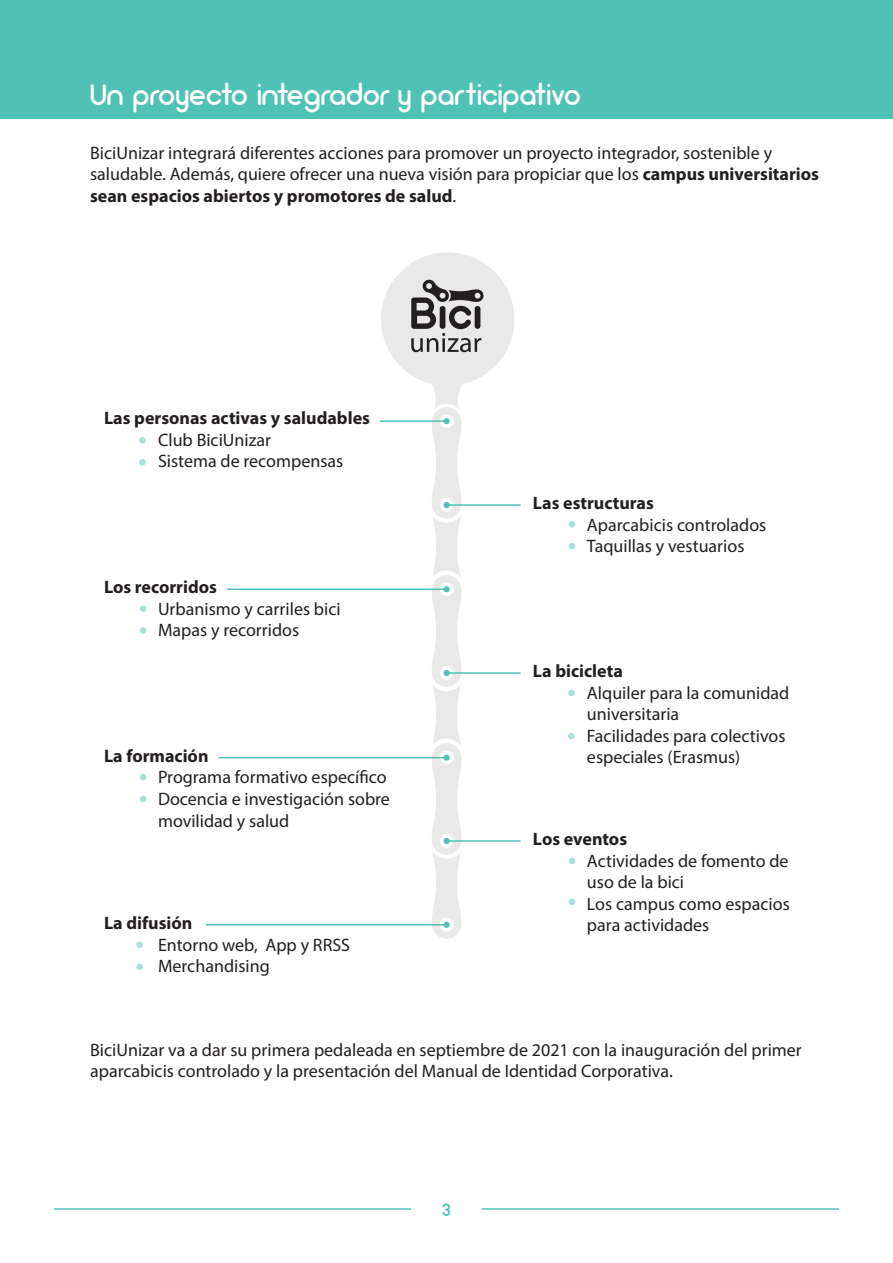
<style>
.page{position:relative;width:893px;height:1263px;background:#fff}
.page>*{position:absolute;margin:0;border:0;box-sizing:border-box;transform-origin:0 0}
.t1{font:30px "Arciform";letter-spacing:.005em;color:#fff}
.t2{font:18px/21.6px "Myriad Pro";color:#231f20}
.t3{font:700 18px "Myriad Pro";color:#231f20}
.t4{font:18px "Arciform";color:#50c1b5}
.s1{font-weight:700}
</style>
<div class="page">
<hr style="left:54px;top:1208px;width:357px;height:2px;background:#50c1b5">
<hr style="left:482px;top:1208px;width:357px;height:2px;background:#50c1b5">
<div style="left:0;top:0;width:893px;height:119px;background:#50c1b5"></div>
<div style="left:139px;top:437px;width:7px;height:6px;background:#a7e0da;border-radius:50%"></div>
<div style="left:139px;top:459px;width:7px;height:6px;background:#a7e0da;border-radius:50%"></div>
<svg style="left:569px;top:521px;width:6px;height:6px"></svg>
<svg style="left:569px;top:543px;width:6px;height:6px"></svg>
<div style="left:140px;top:605px;width:6px;height:7px;background:#a7e0da;border-radius:50%"></div>
<div style="left:140px;top:627px;width:6px;height:7px;background:#a7e0da;border-radius:50%"></div>
<div style="left:568px;top:690px;width:7px;height:6px;background:#a7e0da;border-radius:50%"></div>
<div style="left:568px;top:733px;width:7px;height:6px;background:#a7e0da;border-radius:50%"></div>
<svg style="left:140px;top:774px;width:6px;height:6px"></svg>
<svg style="left:140px;top:796px;width:6px;height:6px"></svg>
<div style="left:569px;top:857px;width:6px;height:7px;background:#a7e0da;border-radius:50%"></div>
<svg style="left:569px;top:899px;width:6px;height:6px"></svg>
<svg style="left:136px;top:941px;width:7px;height:7px"></svg>
<svg style="left:136px;top:963px;width:7px;height:7px"></svg>
<hr style="left:380px;top:420px;width:67px;height:2px;background:#50c1b5">
<hr style="left:447px;top:504px;width:73px;height:2px;background:#50c1b5">
<hr style="left:227px;top:588px;width:220px;height:2px;background:#50c1b5">
<hr style="left:447px;top:672px;width:73px;height:2px;background:#50c1b5">
<hr style="left:219px;top:757px;width:228px;height:1px;background:#50c1b5">
<hr style="left:447px;top:840px;width:73px;height:2px;background:#50c1b5">
<hr style="left:206px;top:924px;width:241px;height:1px;background:#50c1b5">
<svg style="left:381px;top:252px;width:133px;height:687px"></svg>
<h1 class="t1" style="left:90px;top:76px;width:492px">Un proyecto integrador y participativo</h1>
<p class="t2" style="left:90px;top:142px;width:730px">BiciUnizar integrará diferentes acciones para promover un proyecto integrador, sostenible y saludable. Además, quiere ofrecer una nueva visión para propiciar que los <span class="s1">campus universitarios sean espacios abiertos y promotores de salud</span>.</p>
<p class="t3" style="left:104px;top:406px;width:267px">Las personas activas y saludables</p>
<p class="t2" style="left:158px;top:428px;width:187px">Club BiciUnizar<br>Sistema de recompensas</p>
<p class="t3" style="left:104px;top:575px;width:114px">Los recorridos</p>
<p class="t2" style="left:158px;top:597px;width:184px">Urbanismo y carriles bici<br>Mapas y recorridos</p>
<p class="t3" style="left:533px;top:491px;width:122px">Las estructuras</p>
<p class="t2" style="left:587px;top:513px;width:181px">Aparcabicis controlados<br>Taquillas y vestuarios</p>
<p class="t3" style="left:533px;top:659px;width:91px">La bicicleta</p>
<p class="t2" style="left:587px;top:681px;width:204px">Alquiler para la comunidad universitaria<br>Facilidades para colectivos</p>
<p class="t3" style="left:104px;top:744px;width:106px">La formación</p>
<p class="t2" style="left:587px;top:746px;width:155px">especiales (Erasmus)</p>
<p class="t2" style="left:158px;top:766px;width:233px">Programa formativo específico<br>Docencia e investigación sobre movilidad y salud</p>
<p class="t3" style="left:533px;top:827px;width:96px">Los eventos</p>
<p class="t2" style="left:587px;top:849px;width:204px">Actividades de fomento de uso de la bici<br>Los campus como espacios</p>
<p class="t3" style="left:104px;top:911px;width:90px">La difusión</p>
<p class="t2" style="left:587px;top:914px;width:124px">para actividades</p>
<p class="t2" style="left:158px;top:933px;width:194px">Entorno web, App y RRSS<br>Merchandising</p>
<p class="t2" style="left:90px;top:1038px;width:713px">BiciUnizar va a dar su primera pedaleada en septiembre de 2021 con la inauguración del primer aparcabicis controlado y la presentación del Manual de Identidad Corporativa.</p>
<p class="t4" style="left:442px;top:1198px;width:10px">3</p>
</div>
